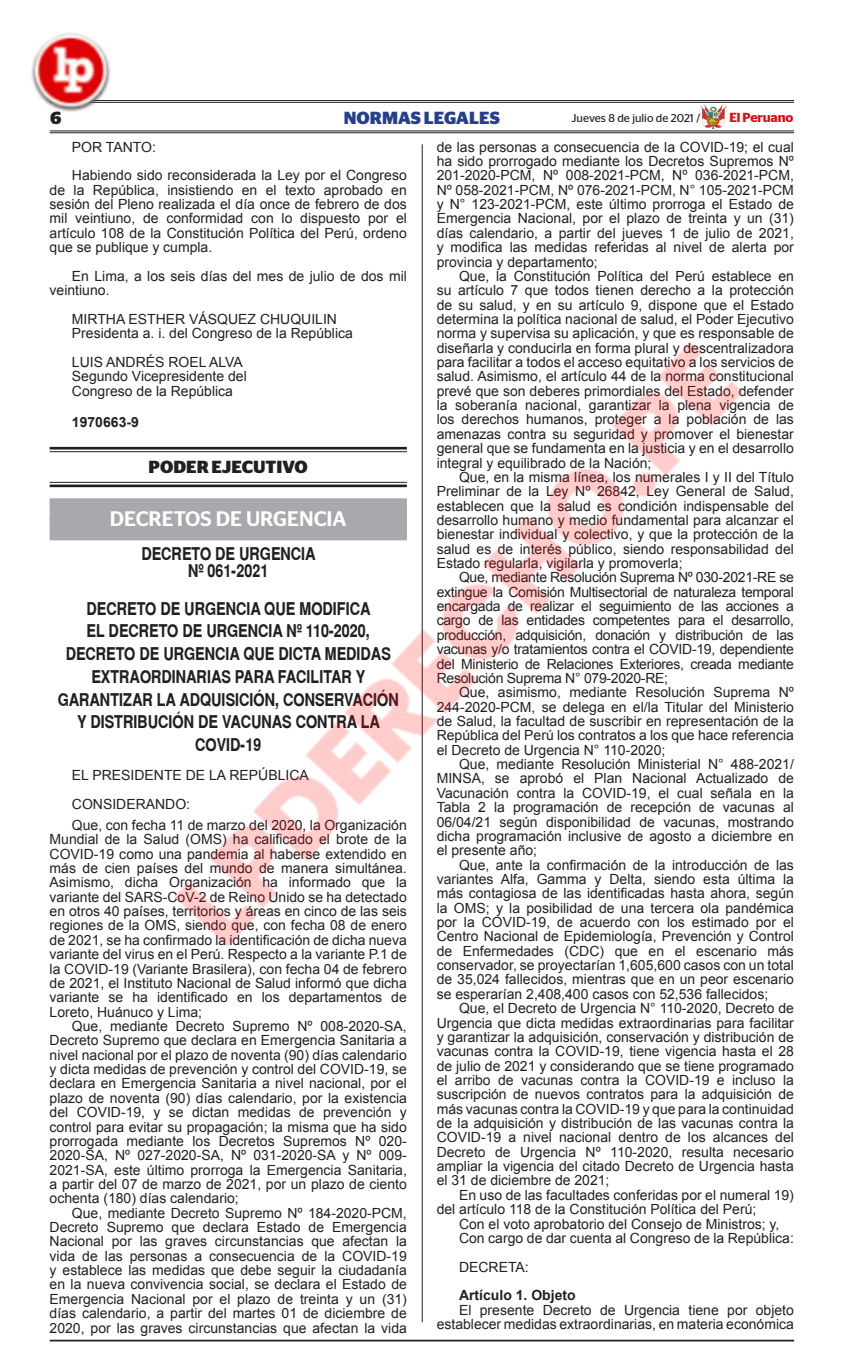
<style>
.page{position:relative;width:856px;height:1365px;background:#fff}
.page>*{position:absolute;margin:0;border:0;box-sizing:border-box;transform-origin:0 0}
.t1{font:500 21px "Stag Sans";color:#fff}
.t2{font:700 17.5px/22.8px "Switzerland Narrow";color:#231f20;text-align:center}
.t3{font:700 17.5px "Stag Sans";color:#231f20}
.t4{font:700 17.5px "Stag Sans";color:#253f8e}
.t5{font:14px/14.3px "Arial";color:#231f20;text-align:justify}
.t6{font:700 14px "Arial";color:#231f20}
.t7{font:600 13.12px "Stag Sans";letter-spacing:-.015em;color:#dc0d15}
.t8{font:11.38px "Stag Sans";color:#231f20}
</style>
<div class="page">
<hr style="left:422px;top:144px;width:1px;height:1178px;background:#231f20">
<hr style="left:50px;top:1339px;width:744px;height:2px;background:#231f20">
<img style="left:31px;top:33px;width:764px;height:1236px">
<p class="t3" style="left:50px;top:107px;width:13px">6</p>
<p class="t4" style="left:344px;top:107px;width:157px">NORMAS LEGALES</p>
<p class="t8" style="left:571px;top:112px;width:130px">Jueves 8 de julio de 2021 /</p>
<p class="t7" style="left:729px;top:110px;width:65px">El Peruano</p>
<p class="t5" style="left:72px;top:132px;width:336px;line-height:28.7px">POR TANTO:<br>Habiendo sido reconsiderada la Ley por el Congreso</p>
<p class="t5" style="left:50px;top:183px;width:359px">de la República, insistiendo en el texto aprobado en sesión del Pleno realizada el día once de febrero de dos mil veintiuno, de conformidad con lo dispuesto por el artículo 108 de la Constitución Política del Perú, ordeno que se publique y cumpla.</p>
<p class="t5" style="left:50px;top:269px;width:359px;text-indent:22px">En Lima, a los seis días del mes de julio de dos mil veintiuno.</p>
<p class="t5" style="left:72px;top:312px;width:282px">MIRTHA ESTHER VÁSQUEZ CHUQUILIN<br>Presidenta a. i. del Congreso de la República</p>
<p class="t5" style="left:72px;top:355px;width:176px;text-align:left">LUIS ANDRÉS ROEL ALVA<br>Segundo Vicepresidente del<br>Congreso de la República</p>
<p class="t6" style="left:72px;top:412px;width:68px">1970663-9</p>
<p class="t3" style="left:149px;top:456px;width:161px">PODER EJECUTIVO</p>
<h1 class="t1" style="left:110px;top:507px;width:238px">DECRETOS DE URGENCIA</h1>
<p class="t2" style="left:141px;top:545px;width:176px;line-height:17.5px">DECRETO DE URGENCIA<br>Nº 061-2021</p>
<p class="t2" style="left:58px;top:597px;width:343px">DECRETO DE URGENCIA QUE MODIFICA<br>EL DECRETO DE URGENCIA Nº 110-2020,<br>DECRETO DE URGENCIA QUE DICTA MEDIDAS<br>EXTRAORDINARIAS PARA FACILITAR Y<br>GARANTIZAR LA ADQUISICIÓN, CONSERVACIÓN<br>Y DISTRIBUCIÓN DE VACUNAS CONTRA LA<br>COVID-19</p>
<p class="t5" style="left:72px;top:760px;width:238px;line-height:28.7px">EL PRESIDENTE DE LA REPÚBLICA<br>CONSIDERANDO:</p>
<p class="t5" style="left:50px;top:818px;width:359px;text-indent:22px">Que, con fecha 11 de marzo del 2020, la Organización Mundial de la Salud (OMS) ha calificado el brote de la COVID-19 como una pandemia al haberse extendido en más de cien países del mundo de manera simultánea.<br>Asimismo, dicha Organización ha informado que la variante del SARS-CoV-2 de Reino Unido se ha detectado en otros 40 países, territorios y áreas en cinco de las seis regiones de la OMS, siendo que, con fecha 08 de enero de 2021, se ha confirmado la identificación de dicha nueva variante del virus en el Perú. Respecto a la variante P.1 de la COVID-19 (Variante Brasilera), con fecha 04 de febrero de 2021, el Instituto Nacional de Salud informó que dicha variante se ha identificado en los departamentos de Loreto, Huánuco y Lima;</p>
<p class="t5" style="left:50px;top:1018px;width:359px;text-indent:22px">Que, mediante Decreto Supremo Nº 008-2020-SA, Decreto Supremo que declara en Emergencia Sanitaria a nivel nacional por el plazo de noventa (90) días calendario y dicta medidas de prevención y control del COVID-19, se declara en Emergencia Sanitaria a nivel nacional, por el plazo de noventa (90) días calendario, por la existencia del COVID-19, y se dictan medidas de prevención y control para evitar su propagación; la misma que ha sido prorrogada mediante los Decretos Supremos Nº 020- 2020-SA, Nº 027-2020-SA, Nº 031-2020-SA y Nº 009- 2021-SA, este último prorroga la Emergencia Sanitaria, a partir del 07 de marzo de 2021, por un plazo de ciento ochenta (180) días calendario;</p>
<p class="t5" style="left:50px;top:1205px;width:359px;text-indent:22px">Que, mediante Decreto Supremo Nº 184-2020-PCM, Decreto Supremo que declara Estado de Emergencia Nacional por las graves circunstancias que afectan la vida de las personas a consecuencia de la COVID-19 y establece las medidas que debe seguir la ciudadanía en la nueva convivencia social, se declara el Estado de Emergencia Nacional por el plazo de treinta y un (31) días calendario, a partir del martes 01 de diciembre de 2020, por las graves circunstancias que afectan la vida</p>
<p class="t5" style="left:437px;top:140px;width:359px">de las personas a consecuencia de la COVID-19; el cual ha sido prorrogado mediante los Decretos Supremos Nº 201-2020-PCM, Nº 008-2021-PCM, Nº 036-2021-PCM, Nº 058-2021-PCM, Nº 076-2021-PCM, N° 105-2021-PCM y N° 123-2021-PCM, este último prorroga el Estado de Emergencia Nacional, por el plazo de treinta y un (31) días calendario, a partir del jueves 1 de julio de 2021, y modifica las medidas referidas al nivel de alerta por provincia y departamento;</p>
<p class="t5" style="left:437px;top:269px;width:359px;text-indent:22px">Que, la Constitución Política del Perú establece en su artículo 7 que todos tienen derecho a la protección de su salud, y en su artículo 9, dispone que el Estado determina la política nacional de salud, el Poder Ejecutivo norma y supervisa su aplicación, y que es responsable de diseñarla y conducirla en forma plural y descentralizadora para facilitar a todos el acceso equitativo a los servicios de salud. Asimismo, el artículo 44 de la norma constitucional prevé que son deberes primordiales del Estado, defender la soberanía nacional, garantizar la plena vigencia de los derechos humanos, proteger a la población de las amenazas contra su seguridad y promover el bienestar general que se fundamenta en la justicia y en el desarrollo integral y equilibrado de la Nación;</p>
<p class="t5" style="left:437px;top:470px;width:359px;text-indent:22px">Que, en la misma línea, los numerales I y II del Título Preliminar de la Ley Nº 26842, Ley General de Salud, establecen que la salud es condición indispensable del desarrollo humano y medio fundamental para alcanzar el bienestar individual y colectivo, y que la protección de la salud es de interés público, siendo responsabilidad del Estado regularla, vigilarla y promoverla;</p>
<p class="t5" style="left:437px;top:570px;width:359px;text-indent:22px">Que, mediante Resolución Suprema Nº 030-2021-RE se extingue la Comisión Multisectorial de naturaleza temporal encargada de realizar el seguimiento de las acciones a cargo de las entidades competentes para el desarrollo, producción, adquisición, donación y distribución de las vacunas y/o tratamientos contra el COVID-19, dependiente del Ministerio de Relaciones Exteriores, creada mediante Resolución Suprema N° 079-2020-RE;</p>
<p class="t5" style="left:437px;top:685px;width:359px;text-indent:22px">Que, asimismo, mediante Resolución Suprema Nº 244-2020-PCM, se delega en el/la Titular del Ministerio de Salud, la facultad de suscribir en representación de la República del Perú los contratos a los que hace referencia el Decreto de Urgencia N° 110-2020;</p>
<p class="t5" style="left:437px;top:757px;width:359px;text-indent:22px">Que, mediante Resolución Ministerial N° 488-2021/ MINSA, se aprobó el Plan Nacional Actualizado de Vacunación contra la COVID-19, el cual señala en la Tabla 2 la programación de recepción de vacunas al 06/04/21 según disponibilidad de vacunas, mostrando dicha programación inclusive de agosto a diciembre en el presente año;</p>
<p class="t5" style="left:437px;top:857px;width:359px;text-indent:22px">Que, ante la confirmación de la introducción de las variantes Alfa, Gamma y Delta, siendo esta última la más contagiosa de las identificadas hasta ahora, según la OMS; y la posibilidad de una tercera ola pandémica por la COVID-19, de acuerdo con los estimado por el Centro Nacional de Epidemiología, Prevención y Control de Enfermedades (CDC) que en el escenario más conservador, se proyectarían 1,605,600 casos con un total de 35,024 fallecidos, mientras que en un peor escenario se esperarían 2,408,400 casos con 52,536 fallecidos;</p>
<p class="t5" style="left:437px;top:1001px;width:359px;text-indent:22px">Que, el Decreto de Urgencia N° 110-2020, Decreto de Urgencia que dicta medidas extraordinarias para facilitar y garantizar la adquisición, conservación y distribución de vacunas contra la COVID-19, tiene vigencia hasta el 28 de julio de 2021 y considerando que se tiene programado el arribo de vacunas contra la COVID-19 e incluso la suscripción de nuevos contratos para la adquisición de más vacunas contra la COVID-19 y que para la continuidad de la adquisición y distribución de las vacunas contra la COVID-19 a nivel nacional dentro de los alcances del Decreto de Urgencia Nº 110-2020, resulta necesario ampliar la vigencia del citado Decreto de Urgencia hasta el 31 de diciembre de 2021;</p>
<p class="t5" style="left:437px;top:1187px;width:359px;text-indent:22px">En uso de las facultades conferidas por el numeral 19) del artículo 118 de la Constitución Política del Perú;</p>
<p class="t5" style="left:459px;top:1216px;width:336px">Con el voto aprobatorio del Consejo de Ministros; y,<br>Con cargo de dar cuenta al Congreso de la República:</p>
<p class="t5" style="left:459px;top:1259px;width:71px">DECRETA:</p>
<p class="t6" style="left:459px;top:1285px;width:118px">Artículo 1. Objeto</p>
<p class="t5" style="left:437px;top:1302px;width:359px;text-align:right">El presente Decreto de Urgencia tiene por objeto establecer medidas extraordinarias, en materia económica</p>
</div>
